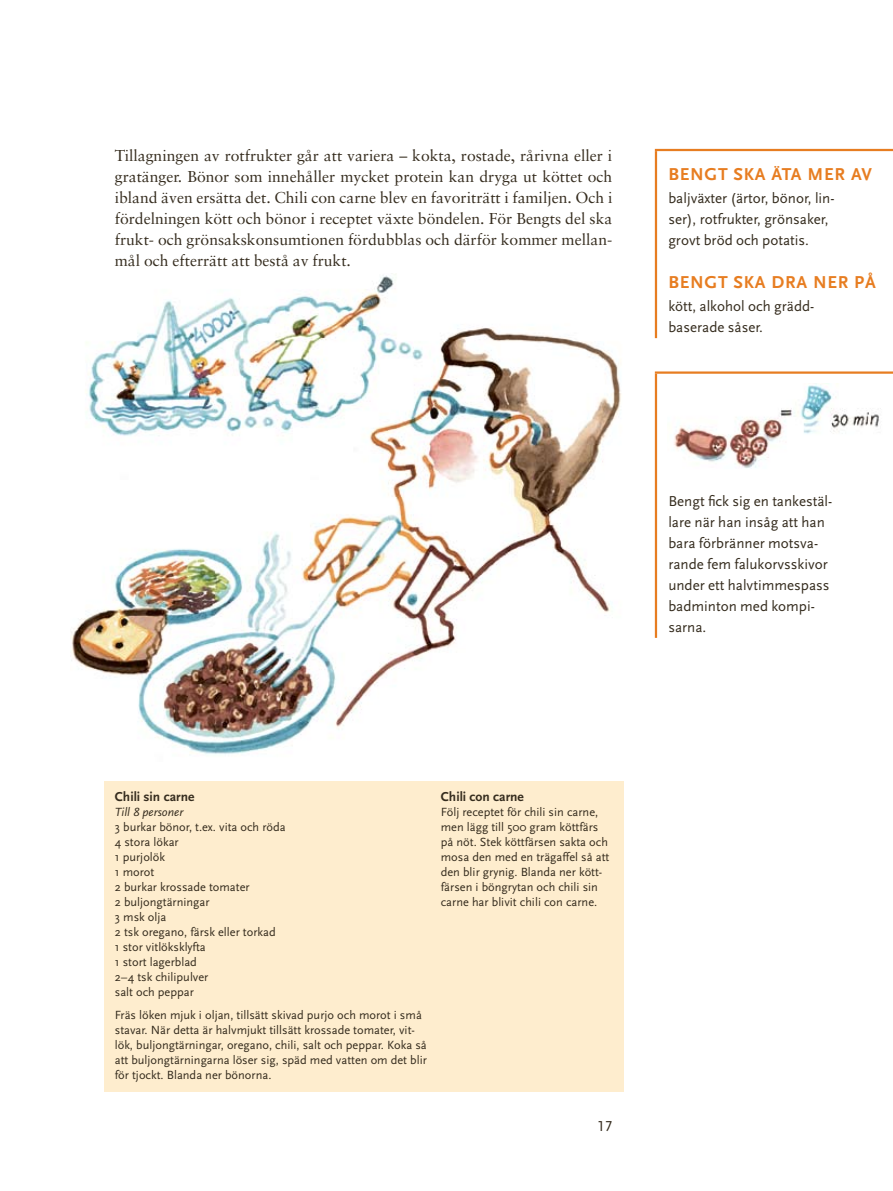
<style>
.page{position:relative;width:893px;height:1191px;background:#fff}
.page>*{position:absolute;margin:0;border:0;box-sizing:border-box;transform-origin:0 0}
.t1{font:700 18px "Scala Sans";letter-spacing:.04em;color:#e77d21}
.t2{font:15.75px/21px "Sabon LT";color:#352c1e;text-align:justify}
.t3{font:15px/21px "Scala Sans";color:#352c1e}
.t4{font:15px "Scala Sans Caps";color:#352c1e}
.t5{font:700 13.5px "Scala Sans";color:#352c1e}
.t6{font:12.3px/15px "Scala Sans";color:#352c1e}
.t7{font:italic 12.3px "Scala Sans";color:#352c1e}
</style>
<div class="page">
<div style="left:105px;top:781px;width:519px;height:310px;background:#feedce"></div>
<img style="left:674px;top:384px;width:207px;height:84px">
<img style="left:71px;top:274px;width:550px;height:481px">
<hr style="left:655px;top:374px;width:2px;height:264px;background:#e77d21">
<hr style="left:655px;top:371px;width:238px;height:3px;background:#e77d21">
<hr style="left:655px;top:151px;width:2px;height:187px;background:#e77d21">
<hr style="left:655px;top:149px;width:238px;height:2px;background:#e77d21">
<p class="t2" style="left:115px;top:145px;width:499px">Tillagningen av rotfrukter går att variera – kokta, rostade, rårivna eller i gratänger. Bönor som innehåller mycket protein kan dryga ut köttet och ibland även ersätta det. Chili con carne blev en favoriträtt i familjen. Och i fördelningen kött och bönor i receptet växte böndelen. För Bengts del ska frukt- och grönsakskonsumtionen fördubblas och därför kommer mellan&shy;mål och efterrätt att bestå av frukt.</p>
<h1 class="t1" style="left:668px;top:165px;width:205px">BENGT SKA ÄTA MER AV</h1>
<p class="t3" style="left:668px;top:188px;width:168px">baljväxter (ärtor, bönor, lin&shy;ser), rotfrukter, grönsaker, grovt bröd och potatis.</p>
<h1 class="t1" style="left:668px;top:272px;width:209px">BENGT SKA DRA NER PÅ</h1>
<p class="t3" style="left:668px;top:296px;width:146px">kött, alkohol och grädd&shy;baserade såser.</p>
<p class="t3" style="left:668px;top:491px;width:165px">Bengt fick sig en tankestäl&shy;lare när han insåg att han bara förbränner motsva&shy;rande fem falukorvsskivor under ett halvtimmespass badminton med kompi&shy;sarna.</p>
<p class="t5" style="left:115px;top:789px;width:81px">CHILI SIN CARNE</p>
<p class="t7" style="left:115px;top:805px;width:70px">Till 8 personer</p>
<p class="t6" style="left:115px;top:819px;width:172px">3 burkar bönor, t.ex. vita och röda<br>4 stora lökar<br>1 purjolök<br>1 morot<br>2 burkar krossade tomater<br>2 buljongtärningar<br>3 msk olja<br>2 tsk oregano, färsk eller torkad<br>1 stor vitlöksklyfta<br>1 stort lagerblad<br>2–4 tsk chilipulver<br>salt och peppar</p>
<p class="t6" style="left:115px;top:1008px;width:314px">Fräs löken mjuk i oljan, tillsätt skivad purjo och morot i små stavar. När detta är halvmjukt tillsätt krossade tomater, vit&shy;lök, buljongtärningar, oregano, chili, salt och peppar. Koka så att buljongtärningarna löser sig, späd med vatten om det blir för tjockt. Blanda ner bönorna.</p>
<p class="t5" style="left:441px;top:789px;width:85px">CHILI CON CARNE</p>
<p class="t6" style="left:441px;top:804px;width:170px">Följ receptet för chili sin carne, men lägg till 500 gram köttfärs på nöt. Stek köttfärsen sakta och mosa den med en trägaffel så att den blir grynig. Blanda ner kött&shy;färsen i böngrytan och chili sin carne har blivit chili con carne.</p>
<p class="t4" style="left:597px;top:1118px;width:16px">17</p>
</div>
